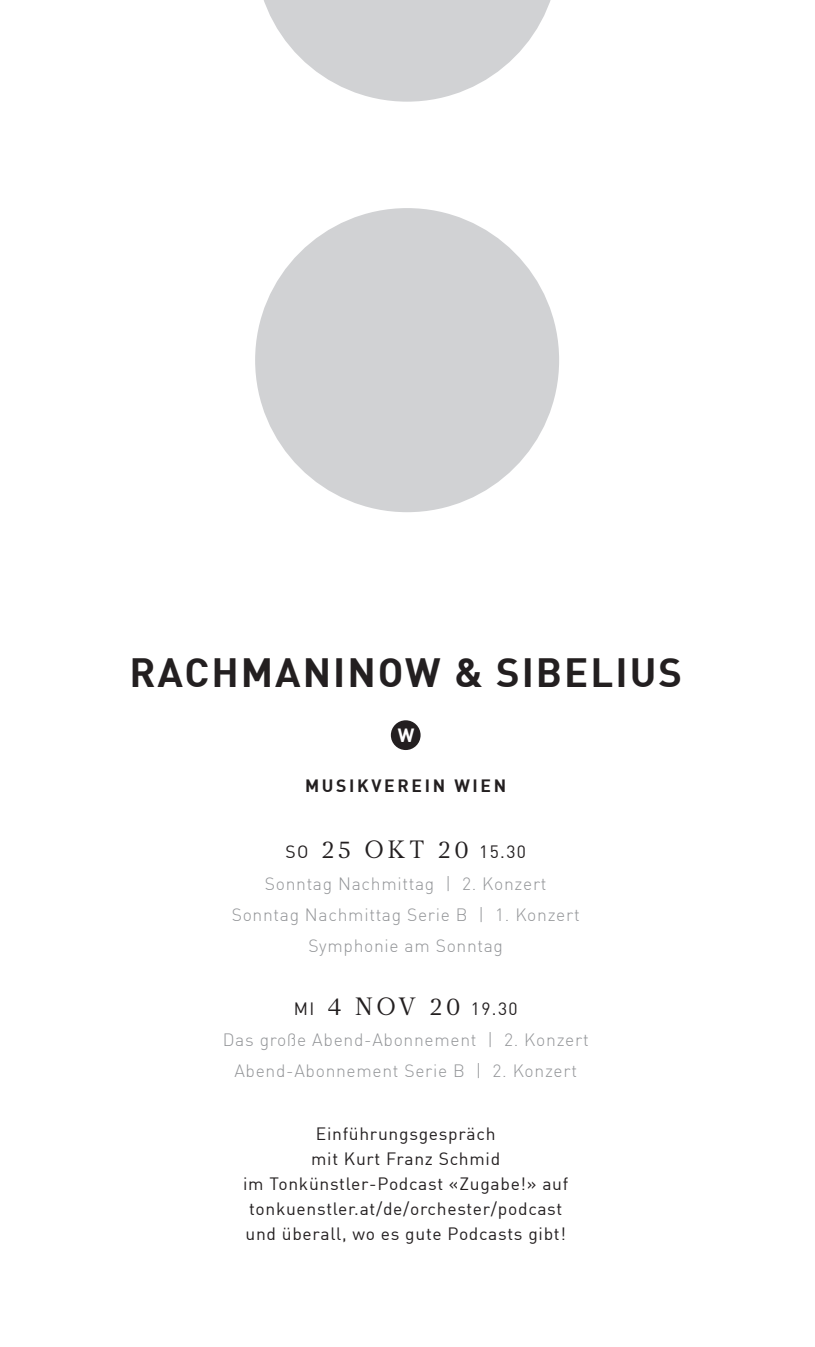
<style>
.page{position:relative;width:815px;height:1347px;background:#fff}
.page>*{position:absolute;margin:0;border:0;box-sizing:border-box;transform-origin:0 0}
.t1{font:700 40px "DIN";letter-spacing:.05em;color:#231f20}
.t2{font:700 18.75px "DIN";color:#fff}
.t3{font:300 17.5px/31.2px "DIN";letter-spacing:.04em;color:#939598;text-align:center}
.t4{font:17.5px/25px "DIN";letter-spacing:.04em;color:#231f20;text-align:center}
.t5{font:700 17.5px "DIN";letter-spacing:.15em;color:#231f20}
.s1{font-weight:400;color:#231f20}
.s2{font-family:"Leitura News Roman 1";font-weight:400;font-size:25px;color:#231f20}
</style>
<div class="page">
<div style="left:391px;top:720px;width:30px;height:30px;background:#231f20;border-radius:50%"></div>
<div style="left:255px;top:208px;width:304px;height:304px;background:#d1d2d4;border-radius:50%"></div>
<svg style="left:264px;top:0;width:287px;height:102px"></svg>
<p class="t1" style="left:129px;top:646px;width:554px">RACHMANINOW &amp; SIBELIUS</p>
<p class="t2" style="left:398px;top:722px;width:18px">W</p>
<p class="t5" style="left:305px;top:774px;width:203px">MUSIKVEREIN WIEN</p>
<p class="t3" style="left:232px;top:836px;width:349px"><span class="s1">SO</span> <span class="s2">25 OKT 20</span> <span class="s1">15.30<br></span>Sonntag Nachmittag | 2. Konzert<br>Sonntag Nachmittag Serie B | 1. Konzert<br>Symphonie am Sonntag</p>
<p class="t3" style="left:223px;top:992px;width:367px"><span class="s1">MI</span> <span class="s2">4 NOV 20</span> <span class="s1">19.30<br></span>Das große Abend-Abonnement | 2. Konzert<br>Abend-Abonnement Serie B | 2. Konzert</p>
<p class="t4" style="left:243px;top:1120px;width:327px">Einführungsgespräch<br>mit Kurt Franz Schmid<br>im Tonkünstler-Podcast «Zugabe!» auf tonkuenstler.at/de/orchester/podcast und überall, wo es gute Podcasts gibt!</p>
</div>
